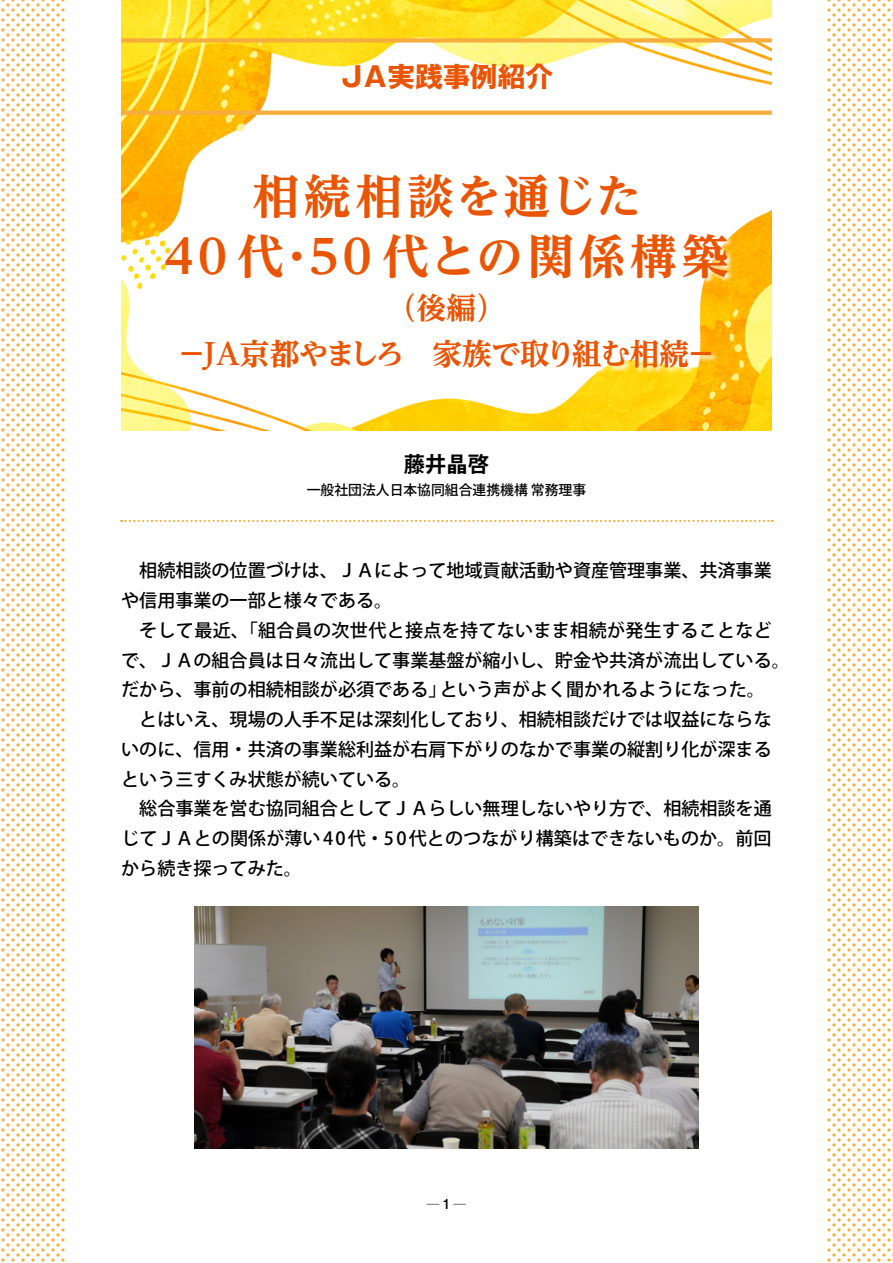
<style>
.page{position:relative;width:893px;height:1263px;background:#fff}
.page>*{position:absolute;margin:0;border:0;box-sizing:border-box;transform-origin:0 0}
.t1{font:700 expanded 46.8px/59.6px "UD Reimin Pr 6";letter-spacing:.1em;color:#ea5504;text-align:center}
.t2{font:700 expanded 29.7px/46.8px "UD Reimin Pr 6";letter-spacing:-.035em;color:#ea5504;text-align:center}
.t3{font:700 27.6px "Gothic MB101 Upr";letter-spacing:-.005em;color:#ea5504}
.t4{font:700 21.3px "Koz Go Pro";color:#000}
.t5{font:500 18px/29.7px "Koz Go Pro";color:#000}
.t6{font:500 13.8px "Koz Go Pro";color:#000}
.t7{font:500 12.75px "Gothic MB101 Pro";color:#000}
</style>
<div class="page">
<svg style="left:1px;top:0;width:64px;height:1262px"></svg>
<svg style="left:827px;top:0;width:66px;height:1262px"></svg>
<img style="left:121px;top:0;width:651px;height:431px">
<div style="left:165px;top:173px;width:569px;height:204px;background:#fff"></div>
<svg style="left:121px;top:111px;width:651px;height:4px;background:#f6af42"></svg>
<div style="left:121px;top:38px;width:651px;height:5px;background:#f6ad3c"></div>
<svg style="left:121px;top:520px;width:652px;height:2px"></svg>
<img style="left:195px;top:907px;width:503px;height:241px">
<h3 class="t3" style="left:338px;top:54px;width:217px">ＪＡ実践事例紹介</h3>
<h1 class="t1" style="left:165px;top:166px;width:565px">相続相談を通じた<br>40 代・50 代との関係構築</h1>
<h2 class="t2" style="left:177px;top:284px;width:541px">（後編）<br>－ＪＡ京都やましろ　家族で取り組む相続－</h2>
<p class="t4" style="left:404px;top:451px;width:87px">藤井晶啓</p>
<p class="t6" style="left:307px;top:481px;width:281px">一般社団法人日本協同組合連携機構 常務理事</p>
<p class="t5" style="left:121px;top:557px;width:652px;text-indent:18px">相続相談の位置づけは、ＪＡによって地域貢献活動や資産管理事業、共済事業や信用事業の一部と様々である。</p>
<p class="t5" style="left:121px;top:616px;width:670px;text-indent:18px">そして最近、「組合員の次世代と接点を持てないまま相続が発生することなどで、ＪＡの組合員は日々流出して事業基盤が縮小し、貯金や共済が流出している。だから、事前の相続相談が必須である」という声がよく聞かれるようになった。</p>
<p class="t5" style="left:121px;top:705px;width:652px;text-align:justify;text-indent:18px">とはいえ、現場の人手不足は深刻化しており、相続相談だけでは収益にならないのに、信用・共済の事業総利益が右肩下がりのなかで事業の縦割り化が深まるという三すくみ状態が続いている。</p>
<p class="t5" style="left:121px;top:795px;width:652px;text-align:justify;text-indent:18px">総合事業を営む協同組合としてＪＡらしい無理しないやり方で、相続相談を通じてＪＡとの関係が薄い 4 0 代・5 0 代とのつながり構築はできないものか。前回から続き探ってみた。</p>
<p class="t7" style="left:427px;top:1194px;width:41px">─1─</p>
</div>
